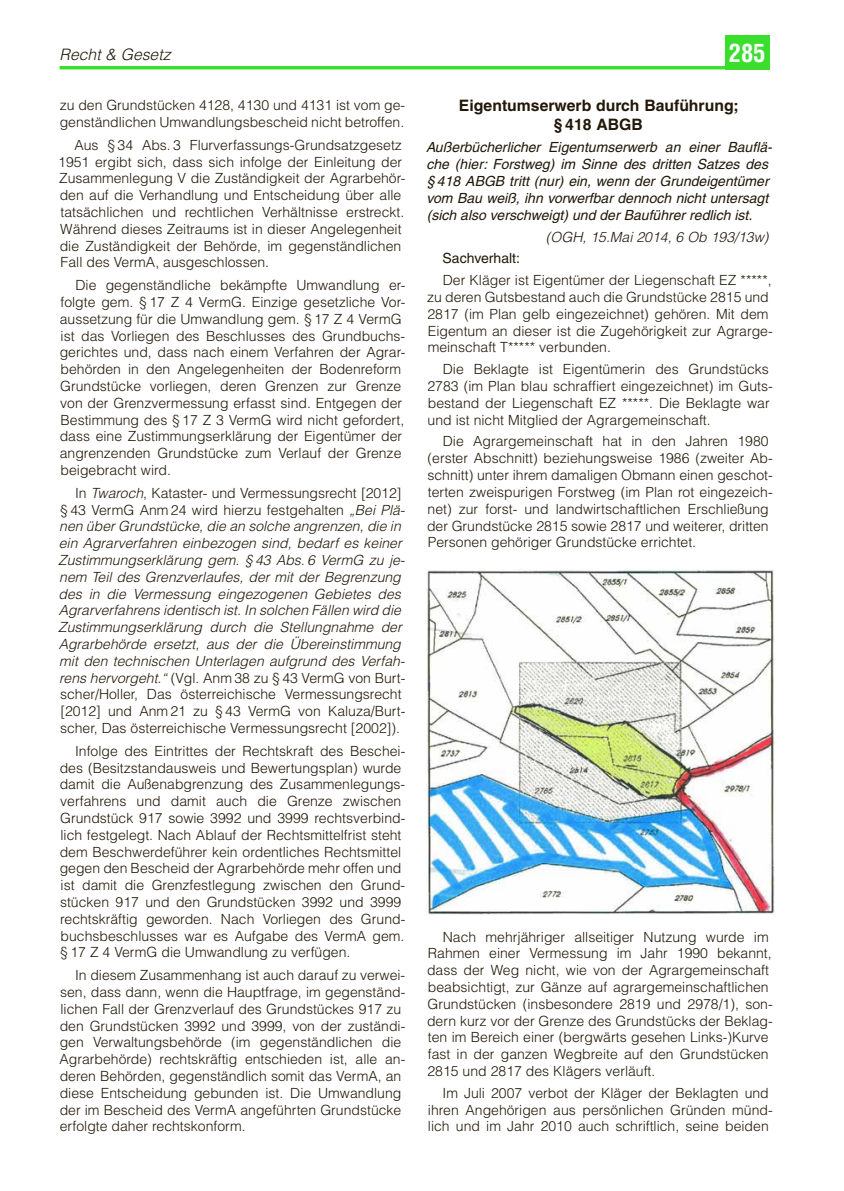
<style>
.page{position:relative;width:844px;height:1191px;background:#fff}
.page>*{position:absolute;margin:0;border:0;box-sizing:border-box;transform-origin:0 0}
.t1{font:700 condensed 24.5px "Helvetica";color:#fff}
.t2{font:700 15.75px/18.9px "Helvetica";color:#211808;text-align:center}
.t3{font:italic 300 15.75px "Helvetica";color:#211808}
.t4{font:300 14px/16.8px "Helvetica";color:#211808}
.t5{font:italic 300 14px/16.8px "Helvetica";color:#211808}
.t6{font:italic 14px/16.8px "Helvetica";color:#211808}
.t7{font:14px "Helvetica";color:#211808}
.s1{font-style:normal}
</style>
<div class="page">
<hr style="left:60px;top:66px;width:699px;height:3px;background:#3ade2d">
<div style="left:724px;top:35px;width:45px;height:34px;background:#3ade2d"></div>
<img style="left:427px;top:570px;width:347px;height:344px">
<p class="t3" style="left:60px;top:44px;width:113px">Recht &amp; Gesetz</p>
<h1 class="t1" style="left:728px;top:38px;width:38px">285</h1>
<p class="t4" style="left:60px;top:96px;width:347px">zu den Grundstücken 4128, 4130 und 4131 ist vom ge&shy;genständlichen Umwandlungsbescheid nicht betroffen.</p>
<p class="t4" style="left:58px;top:136px;width:348px;text-indent:16px">Aus § 34 Abs. 3 Flurverfassungs-Grundsatzgesetz 1951 ergibt sich, dass sich infolge der Einleitung der Zusammenlegung V die Zuständigkeit der Agrarbehör&shy;den auf die Verhandlung und Entscheidung über alle tatsächlichen und rechtlichen Verhältnisse erstreckt.<br>Während dieses Zeitraums ist in dieser Angelegenheit die Zuständigkeit der Behörde, im gegenständlichen Fall des VermA, ausgeschlossen.</p>
<p class="t4" style="left:60px;top:276px;width:347px;text-indent:16px">Die gegenständliche bekämpfte Umwandlung er&shy;folgte gem. § 17 Z 4 VermG. Einzige gesetzliche Vor&shy;aussetzung für die Umwandlung gem. § 17 Z 4 VermG ist das Vorliegen des Beschlusses des Grundbuchs&shy;gerichtes und, dass nach einem Verfahren der Agrar&shy;behörden in den Angelegenheiten der Bodenreform Grundstücke vorliegen, deren Grenzen zur Grenze von der Grenzvermessung erfasst sind. Entgegen der Bestimmung des § 17 Z 3 VermG wird nicht gefordert, dass eine Zustimmungserklärung der Eigentümer der angrenzenden Grundstücke zum Verlauf der Grenze beigebracht wird.</p>
<p class="t5" style="left:58px;top:484px;width:348px;text-indent:17px"><span class="s1">In</span> Twaroch<span class="s1">, Kataster- und Vermessungsrecht [2012] § 43 VermG Anm 24 wird hierzu festgehalten</span> „Bei Plä&shy;nen über Grundstücke, die an solche angrenzen, die in ein Agrarverfahren einbezogen sind, bedarf es keiner Zustimmungserklärung gem. § 43 Abs. 6 VermG zu je&shy;nem Teil des Grenzverlaufes, der mit der Begrenzung des in die Vermessung eingezogenen Gebietes des Agrarverfahrens identisch ist. In solchen Fällen wird die Zustimmungserklärung durch die Stellungnahme der Agrarbehörde ersetzt, aus der die Übereinstimmung mit den technischen Unterlagen aufgrund des Verfah&shy;rens hervorgeht.“ <span class="s1">(Vgl. Anm 38 zu § 43 VermG von Burt&shy;scher/Holler, Das österreichische Vermessungsrecht [2012] und Anm 21 zu § 43 VermG von Kaluza/Burt&shy;scher, Das österreichische Vermessungsrecht [2002]).</span></p>
<p class="t4" style="left:60px;top:742px;width:347px;text-indent:15px">Infolge des Eintrittes der Rechtskraft des Beschei&shy;des (Besitzstandausweis und Bewertungsplan) wurde damit die Außenabgrenzung des Zusammenlegungs&shy;verfahrens und damit auch die Grenze zwischen Grundstück 917 sowie 3992 und 3999 rechtsverbind&shy;lich festgelegt. Nach Ablauf der Rechtsmittelfrist steht dem Beschwerdeführer kein ordentliches Rechtsmittel gegen den Bescheid der Agrarbehörde mehr offen und ist damit die Grenzfestlegung zwischen den Grund&shy;stücken 917 und den Grundstücken 3992 und 3999 rechtskräftig geworden. Nach Vorliegen des Grund&shy;buchsbeschlusses war es Aufgabe des VermA gem. § 17 Z 4 VermG die Umwandlung zu verfügen.</p>
<p class="t4" style="left:59px;top:966px;width:347px;text-indent:16px">In diesem Zusammenhang ist auch darauf zu verwei&shy;sen, dass dann, wenn die Hauptfrage, im gegenständ&shy;lichen Fall der Grenzverlauf des Grundstückes 917 zu den Grundstücken 3992 und 3999, von der zuständi&shy;gen Verwaltungsbehörde (im gegenständlichen die Agrarbehörde) rechtskräftig entschieden ist, alle an&shy;deren Behörden, gegenständlich somit das VermA, an diese Entscheidung gebunden ist. Die Umwandlung der im Bescheid des VermA angeführten Grundstücke erfolgte daher rechtskonform.</p>
<p class="t2" style="left:459px;top:96px;width:281px">Eigentumserwerb durch Bauführung; § 418 ABGB</p>
<p class="t6" style="left:426px;top:139px;width:346px">Außerbücherlicher Eigentumserwerb an einer Bauflä&shy;che (hier: Forstweg) im Sinne des dritten Satzes des § 418 ABGB tritt (nur) ein, wenn der Grundeigentümer vom Bau weiß, ihn vorwerfbar dennoch nicht untersagt (sich also verschweigt) und der Bauführer redlich ist.</p>
<p class="t5" style="left:546px;top:228px;width:224px">(OGH, 15.Mai 2014, 6 Ob 193/13w)</p>
<p class="t7" style="left:442px;top:250px;width:79px">Sachverhalt:</p>
<p class="t4" style="left:427px;top:271px;width:347px;text-indent:16px">Der Kläger ist Eigentümer der Liegenschaft EZ *****, zu deren Gutsbestand auch die Grundstücke 2815 und 2817 (im Plan gelb eingezeichnet) gehören. Mit dem Eigentum an dieser ist die Zugehörigkeit zur Agrarge&shy;meinschaft T***** verbunden.</p>
<p class="t4" style="left:427px;top:360px;width:346px;text-indent:15px">Die Beklagte ist Eigentümerin des Grundstücks 2783 (im Plan blau schraffiert eingezeichnet) im Guts&shy;bestand der Liegenschaft EZ *****. Die Beklagte war und ist nicht Mitglied der Agrargemeinschaft.</p>
<p class="t4" style="left:427px;top:433px;width:347px;text-indent:16px">Die Agrargemeinschaft hat in den Jahren 1980 (erster Abschnitt) beziehungsweise 1986 (zweiter Ab&shy;schnitt) unter ihrem damaligen Obmann einen geschot&shy;terten zweispurigen Forstweg (im Plan rot eingezeich&shy;net) zur forst- und landwirtschaftlichen Erschließung der Grundstücke 2815 sowie 2817 und weiterer, dritten Personen gehöriger Grundstücke errichtet.</p>
<p class="t4" style="left:427px;top:927px;width:347px;text-indent:16px">Nach mehrjähriger allseitiger Nutzung wurde im Rahmen einer Vermessung im Jahr 1990 bekannt, dass der Weg nicht, wie von der Agrargemeinschaft beabsichtigt, zur Gänze auf agrargemeinschaftlichen Grundstücken (insbesondere 2819 und 2978/1), son&shy;dern kurz vor der Grenze des Grundstücks der Beklag&shy;ten im Bereich einer (bergwärts gesehen Links-)Kurve fast in der ganzen Wegbreite auf den Grundstücken 2815 und 2817 des Klägers verläuft.</p>
<p class="t4" style="left:428px;top:1084px;width:346px;text-indent:15px">Im Juli 2007 verbot der Kläger der Beklagten und ihren Angehörigen aus persönlichen Gründen münd&shy;lich und im Jahr 2010 auch schriftlich, seine beiden</p>
</div>
